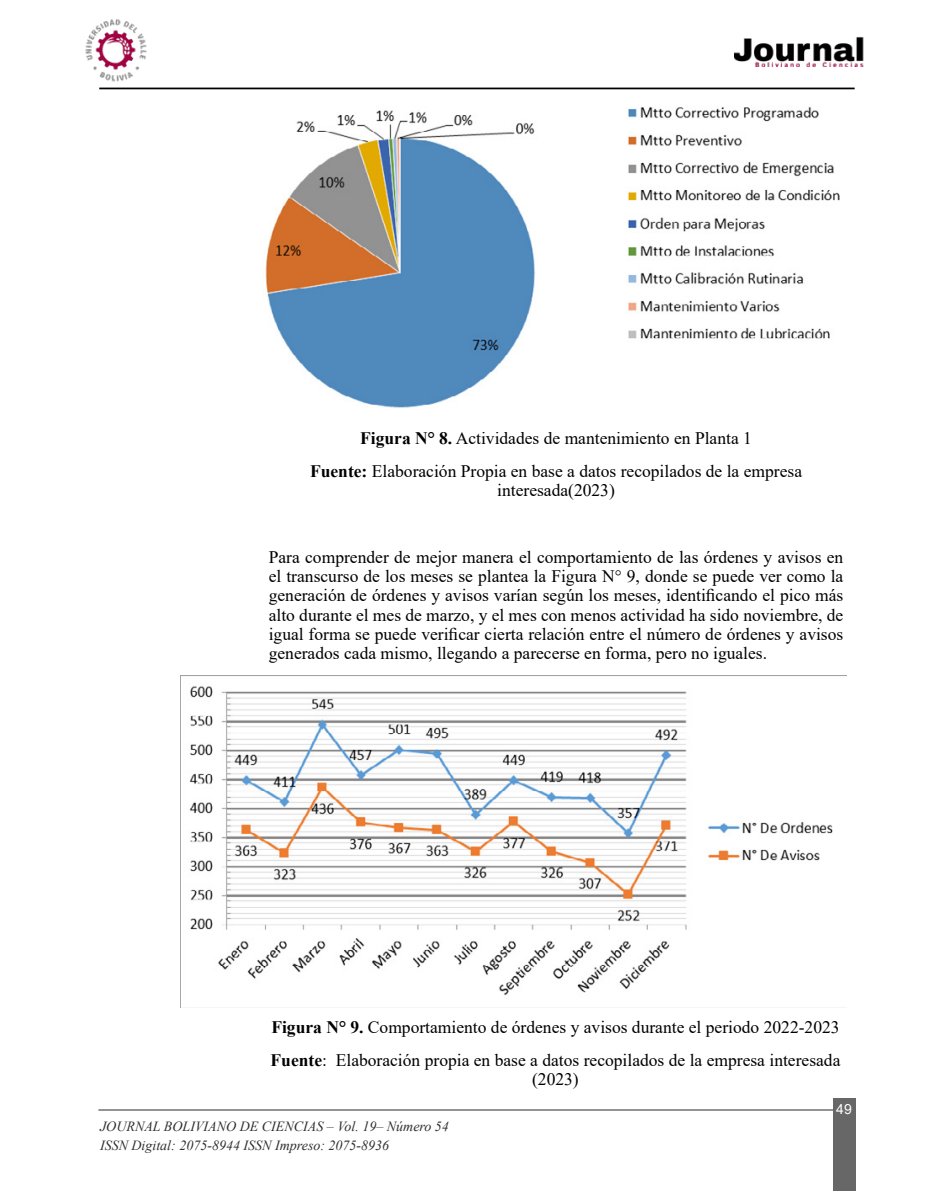
<style>
.page{position:relative;width:943px;height:1191px;background:#fff}
.page>*{position:absolute;margin:0;border:0;box-sizing:border-box;transform-origin:0 0}
.t1{font:17.5px/19.2px "Times New Roman";color:#000;text-align:center}
.t2{font:italic 14px/19.2px "Times New Roman";color:#2d2f2e}
.t3{font:14px "Arial";color:#fff}
.s1{font-weight:700}
</style>
<div class="page">
<img style="left:734px;top:37px;width:130px;height:29px">
<hr style="left:99px;top:88px;width:755px;height:1px;background:#000">
<hr style="left:98px;top:1109px;width:745px;height:1px;background:#868685">
<div style="left:833px;top:1098px;width:22px;height:93px;background:#666766"></div>
<img style="left:85px;top:19px;width:62px;height:63px">
<img style="left:265px;top:107px;width:575px;height:301px">
<img style="left:180px;top:675px;width:666px;height:332px">
<p class="t1" style="left:310px;top:421px;width:493px;line-height:33.2px"><span class="s1">Figura N° 8.</span> Actividades de mantenimiento en Planta 1<br><span class="s1">Fuente:</span> Elaboración Propia en base a datos recopilados de la empresa</p>
<p class="t1" style="left:497px;top:480px;width:119px">interesada(2023)</p>
<p class="t1" style="left:269px;top:547px;width:576px;text-align:justify">Para comprender de mejor manera el comportamiento de las órdenes y avisos en el transcurso de los meses se plantea la Figura N° 9, donde se puede ver como la generación de órdenes y avisos varían según los meses, identificando el pico más alto durante el mes de marzo, y el mes con menos actividad ha sido noviembre, de igual forma se puede verificar cierta relación entre el número de órdenes y avisos generados cada mismo, llegando a parecerse en forma, pero no iguales.</p>
<p class="t1" style="left:270px;top:1009px;width:571px;line-height:33.2px;text-align:left"><span class="s1">Figura N° 9.</span> Comportamiento de órdenes y avisos durante el periodo 2022-2023<br><span class="s1">Fuente</span>: Elaboración propia en base a datos recopilados de la empresa interesada</p>
<p class="t1" style="left:532px;top:1069px;width:48px">(2023)</p>
<p class="t2" style="left:100px;top:1116px;width:350px">JOURNAL BOLIVIANO DE CIENCIAS – Vol. 19– Número 54<br>ISSN Digital: 2075-8944 ISSN Impreso: 2075-8936</p>
<p class="t3" style="left:836px;top:1099px;width:17px">49</p>
</div>
